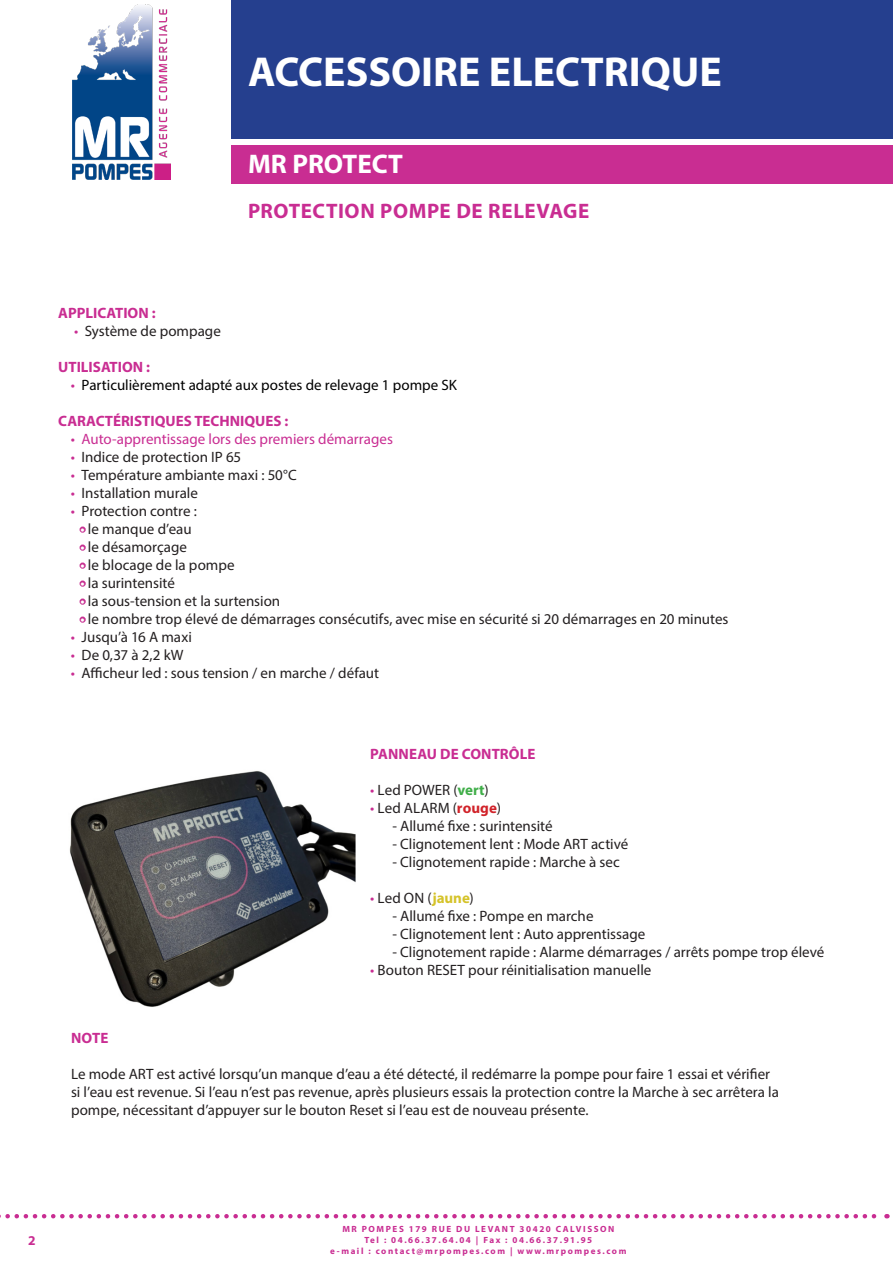
<style>
.page{position:relative;width:893px;height:1263px;background:#fff}
.page>*{position:absolute;margin:0;border:0;box-sizing:border-box;transform-origin:0 0}
.t1{font:700 42px "Myriad Pro";color:#fff}
.t2{font:700 27px "Myriad Pro";color:#fff}
.t3{font:700 21px "Myriad Pro";letter-spacing:.025em;color:#c92d92}
.SsTitre_haut_de_page{font:15px/18px "Myriad Pro";color:#231f20}
.SsTitre_haut_de_page-2{font:700 15px "Myriad Pro";color:#c92d92}
.t4{font:15px "Myriad Pro";color:#000001}
.t5{font:15px "Myriad Pro";color:#c92d92}
.t6{font:700 13.5px "Myriad Pro";color:#c92d92}
.t7{font:700 9px/10.8px "Myriad Pro";letter-spacing:.175em;color:#c92d92;text-align:center}
.s1{color:#c92d92}
.s2{color:#fff}
.s3{font-weight:700;color:#40ae49}
.s4{font-weight:700;color:#d1232a}
.s5{font-weight:700;color:#d5c32a}
</style>
<div class="page">
<div style="left:231px;top:0;width:662px;height:138px;background:#253f8e"></div>
<div style="left:231px;top:146px;width:662px;height:38px;background:#c92d92"></div>
<img style="left:72px;top:5px;width:98px;height:174px">
<svg style="left:0;top:1214px;width:887px;height:4px"></svg>
<div style="left:80px;top:526px;width:6px;height:7px;border:3px solid #c83292;border-radius:50%"></div>
<div style="left:80px;top:544px;width:6px;height:7px;border:3px solid #c83292;border-radius:50%"></div>
<div style="left:80px;top:562px;width:6px;height:7px;border:3px solid #c83292;border-radius:50%"></div>
<div style="left:80px;top:580px;width:6px;height:7px;border:3px solid #c83292;border-radius:50%"></div>
<div style="left:80px;top:598px;width:6px;height:7px;border:3px solid #c83292;border-radius:50%"></div>
<div style="left:80px;top:616px;width:6px;height:7px;border:3px solid #c83292;border-radius:50%"></div>
<img style="left:69px;top:771px;width:287px;height:236px">
<h1 class="t1" style="left:248px;top:44px;width:475px">ACCESSOIRE ELECTRIQUE</h1>
<h2 class="t2" style="left:248px;top:147px;width:156px">MR PROTECT</h2>
<h3 class="t3" style="left:248px;top:198px;width:343px">PROTECTION POMPE DE RELEVAGE</h3>
<p class="SsTitre_haut_de_page-2" style="left:58px;top:303px;width:99px">APPLICATION :</p>
<p class="SsTitre_haut_de_page" style="left:74px;top:321px;width:148px"><span class="s1">•</span> Système de pompage</p>
<p class="SsTitre_haut_de_page-2" style="left:58px;top:357px;width:93px">UTILISATION :</p>
<p class="t4" style="left:71px;top:375px;width:388px"><span class="s1">•</span> Particulièrement adapté aux postes de relevage 1 pompe SK</p>
<p class="SsTitre_haut_de_page-2" style="left:58px;top:411px;width:232px">CARACTÉRISTIQUES TECHNIQUES :</p>
<p class="t5" style="left:71px;top:429px;width:323px">• Auto-apprentissage lors des premiers démarrages</p>
<p class="SsTitre_haut_de_page" style="left:71px;top:447px;width:172px"><span class="s1">•</span> Indice de protection IP 65</p>
<p class="SsTitre_haut_de_page" style="left:71px;top:465px;width:227px"><span class="s1">•</span> Température ambiante maxi : 50°C</p>
<p class="SsTitre_haut_de_page" style="left:71px;top:483px;width:128px"><span class="s1">•</span> Installation murale</p>
<p class="SsTitre_haut_de_page" style="left:71px;top:501px;width:127px"><span class="s1">•</span> Protection contre :</p>
<p class="SsTitre_haut_de_page" style="left:81px;top:519px;width:113px"><span class="s2">•</span> le manque d’eau</p>
<p class="SsTitre_haut_de_page" style="left:81px;top:537px;width:108px"><span class="s2">•</span> le désamorçage</p>
<p class="SsTitre_haut_de_page" style="left:81px;top:555px;width:156px"><span class="s2">•</span> le blocage de la pompe</p>
<p class="SsTitre_haut_de_page" style="left:81px;top:573px;width:96px"><span class="s2">•</span> la surintensité</p>
<p class="SsTitre_haut_de_page" style="left:81px;top:591px;width:201px"><span class="s2">•</span> la sous-tension et la surtension</p>
<p class="SsTitre_haut_de_page" style="left:81px;top:609px;width:649px"><span class="s2">•</span> le nombre trop élevé de démarrages consécutifs, avec mise en sécurité si 20 démarrages en 20 minutes</p>
<p class="SsTitre_haut_de_page" style="left:71px;top:627px;width:122px"><span class="s1">•</span> Jusqu’à 16 A maxi</p>
<p class="SsTitre_haut_de_page" style="left:71px;top:645px;width:114px"><span class="s1">•</span> De 0,37 à 2,2 kW</p>
<p class="SsTitre_haut_de_page" style="left:71px;top:663px;width:310px"><span class="s1">•</span> Afficheur led : sous tension / en marche / défaut</p>
<p class="SsTitre_haut_de_page-2" style="left:370px;top:744px;width:167px">PANNEAU DE CONTRÔLE</p>
<p class="SsTitre_haut_de_page" style="left:370px;top:780px;width:120px"><span class="s1">•</span> Led POWER (<span class="s3">vert</span>)</p>
<p class="SsTitre_haut_de_page" style="left:370px;top:798px;width:132px"><span class="s1">•</span> Led ALARM (<span class="s4">rouge</span>)</p>
<p class="SsTitre_haut_de_page" style="left:392px;top:816px;width:162px">- Allumé fixe : surintensité</p>
<p class="SsTitre_haut_de_page" style="left:392px;top:834px;width:237px">- Clignotement lent : Mode ART activé</p>
<p class="SsTitre_haut_de_page" style="left:392px;top:852px;width:229px">- Clignotement rapide : Marche à sec</p>
<p class="SsTitre_haut_de_page" style="left:370px;top:888px;width:105px"><span class="s1">•</span> Led ON (<span class="s5">jaune</span>)</p>
<p class="SsTitre_haut_de_page" style="left:392px;top:906px;width:202px">- Allumé fixe : Pompe en marche</p>
<p class="SsTitre_haut_de_page" style="left:392px;top:924px;width:254px">- Clignotement lent : Auto apprentissage</p>
<p class="SsTitre_haut_de_page" style="left:392px;top:942px;width:433px">- Clignotement rapide : Alarme démarrages / arrêts pompe trop élevé</p>
<p class="SsTitre_haut_de_page" style="left:370px;top:960px;width:283px"><span class="s1">•</span> Bouton RESET pour réinitialisation manuelle</p>
<p class="SsTitre_haut_de_page-2" style="left:71px;top:1028px;width:39px">NOTE</p>
<p class="SsTitre_haut_de_page" style="left:71px;top:1064px;width:709px">Le mode ART est activé lorsqu’un manque d’eau a été détecté, il redémarre la pompe pour faire 1 essai et vérifier si l’eau est revenue. Si l’eau n’est pas revenue, après plusieurs essais la protection contre la Marche à sec arrêtera la pompe, nécessitant d’appuyer sur le bouton Reset si l’eau est de nouveau présente.</p>
<p class="t6" style="left:28px;top:1231px;width:9px">2</p>
<p class="t7" style="left:330px;top:1223px;width:298px">MR POMPES 179 RUE DU LEVANT 30420 CALVISSON<br>Tel : 04.66.37.64.04 | Fax : 04.66.37.91.95<br>e-mail : contact@mrpompes.com | www.mrpompes.com</p>
</div>
